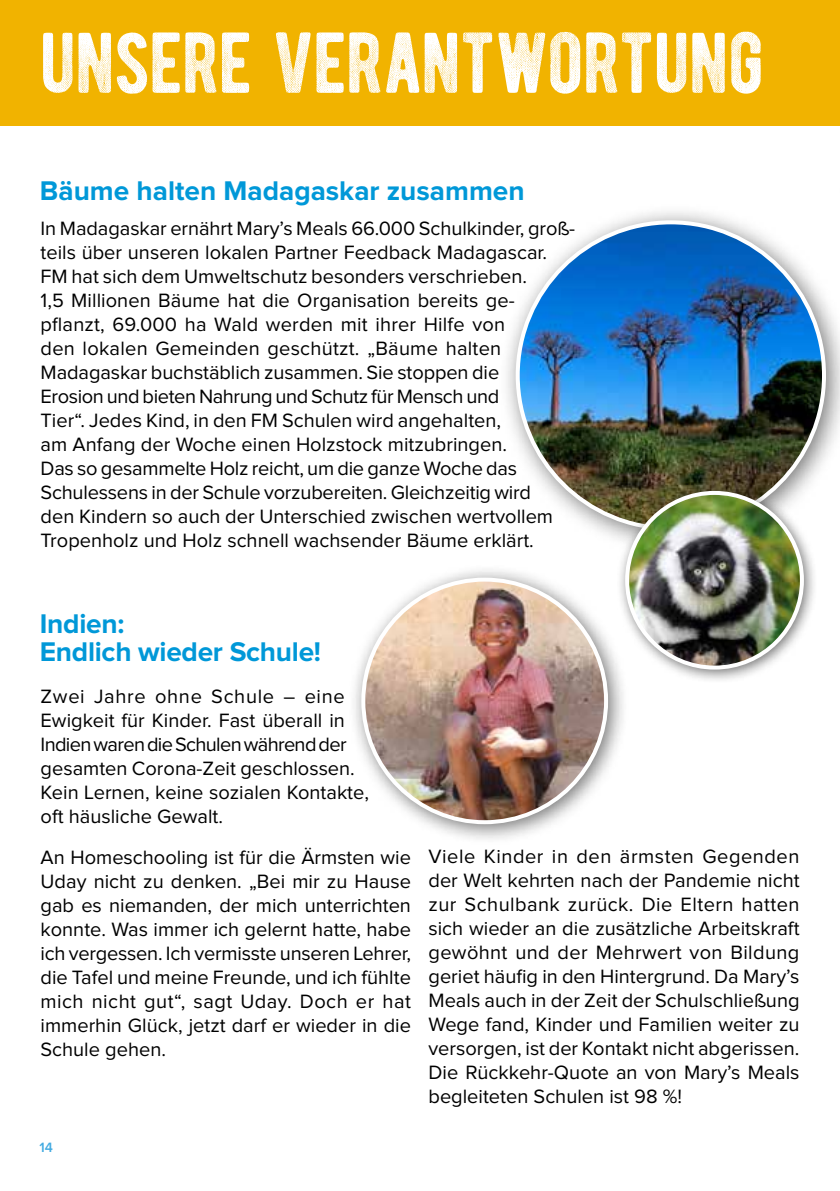
<style>
.page{position:relative;width:840px;height:1191px;background:#fff}
.page>*{position:absolute;margin:0;border:0;box-sizing:border-box;transform-origin:0 0}
.t1{font:86px "BERNIERDISTRESSED";letter-spacing:-.01em;color:#fff}
.t2{font:700 28px/28px "Proxima Nova";letter-spacing:-.01em;color:#0098d8}
.t3{font:20px/24px "Proxima Nova";color:#000}
.t4{font:600 14px "Proxima Nova";color:#43abe1}
</style>
<div class="page">
<div style="left:0;top:0;width:839px;height:126px;background:#f1b300"></div>
<div style="left:498px;top:203px;width:341px;height:354px;background:#000;opacity:.54"></div>
<img style="left:517px;top:222px;width:306px;height:306px;border-radius:153px">
<div style="left:347px;top:564px;width:282px;height:281px;background:#000;opacity:.54"></div>
<img style="left:363px;top:579px;width:242px;height:243px;border-radius:121px">
<div style="left:615px;top:481px;width:202px;height:203px;background:#000;opacity:.54"></div>
<img style="left:626px;top:493px;width:175px;height:174px;border-radius:87px">
<div style="left:624px;top:491px;width:179px;height:178px;border:4px solid #fff;border-radius:50%"></div>
<hr style="left:838px;top:105px;width:1px;height:171px;background:#000;opacity:.54">
<h1 class="t1" style="left:40px;top:-8px;width:725px">UNSERE VERANTWORTUNG</h1>
<h2 class="t2" style="left:40px;top:177px;width:486px">Bäume halten Madagaskar zusammen</h2>
<p class="t3" style="left:41px;top:217px;width:536px">In Madagaskar ernährt Mary’s Meals 66.000 Schulkinder, groß&shy;teils über unseren lokalen Partner Feedback Madagascar.<br>FM hat sich dem Umweltschutz besonders verschrieben.<br>1,5 Millionen Bäume hat die Organisation bereits ge&shy;pflanzt, 69.000 ha Wald werden mit ihrer Hilfe von<br>den lokalen Gemeinden geschützt. „Bäume halten Madagaskar buchstäblich zusammen. Sie stoppen die<br>Erosion und bieten Nahrung und Schutz für Mensch und<br>Tier“. Jedes Kind, in den FM Schulen wird angehalten,<br>am Anfang der Woche einen Holzstock mitzubringen.<br>Das so gesammelte Holz reicht, um die ganze Woche das Schulessens in der Schule vorzubereiten. Gleichzeitig wird<br>den Kindern so auch der Unterschied zwischen wertvollem Tropenholz und Holz schnell wachsender Bäume erklärt.</p>
<h2 class="t2" style="left:40px;top:611px;width:282px">Indien:<br>Endlich wieder Schule!</h2>
<p class="t3" style="left:41px;top:685px;width:329px">Zwei Jahre ohne Schule – eine Ewigkeit für Kinder. Fast überall in Indien waren die Schulen während der gesamten Corona-Zeit geschlossen.<br>Kein Lernen, keine sozialen Kontakte, oft häusliche Gewalt.</p>
<p class="t3" style="left:41px;top:846px;width:372px;text-align:justify">An Homeschooling ist für die Ärmsten wie Uday nicht zu denken. „Bei mir zu Hause gab es niemanden, der mich unterrichten konnte. Was immer ich gelernt hatte, habe ich vergessen. Ich vermisste unseren Lehrer, die Tafel und meine Freunde, und ich fühlte mich nicht gut“, sagt Uday. Doch er hat immerhin Glück, jetzt darf er wieder in die Schule gehen.</p>
<p class="t4" style="left:39px;top:1140px;width:15px">14</p>
<p class="t3" style="left:428px;top:845px;width:372px;text-align:justify">Viele Kinder in den ärmsten Gegenden der Welt kehrten nach der Pandemie nicht zur Schulbank zurück. Die Eltern hatten sich wieder an die zusätzliche Arbeitskraft gewöhnt und der Mehrwert von Bildung geriet häufig in den Hintergrund. Da Mary’s Meals auch in der Zeit der Schulschließung Wege fand, Kinder und Familien weiter zu versorgen, ist der Kontakt nicht abgerissen.<br>Die Rückkehr-Quote an von Mary’s Meals begleiteten Schulen ist 98 %!</p>
</div>
